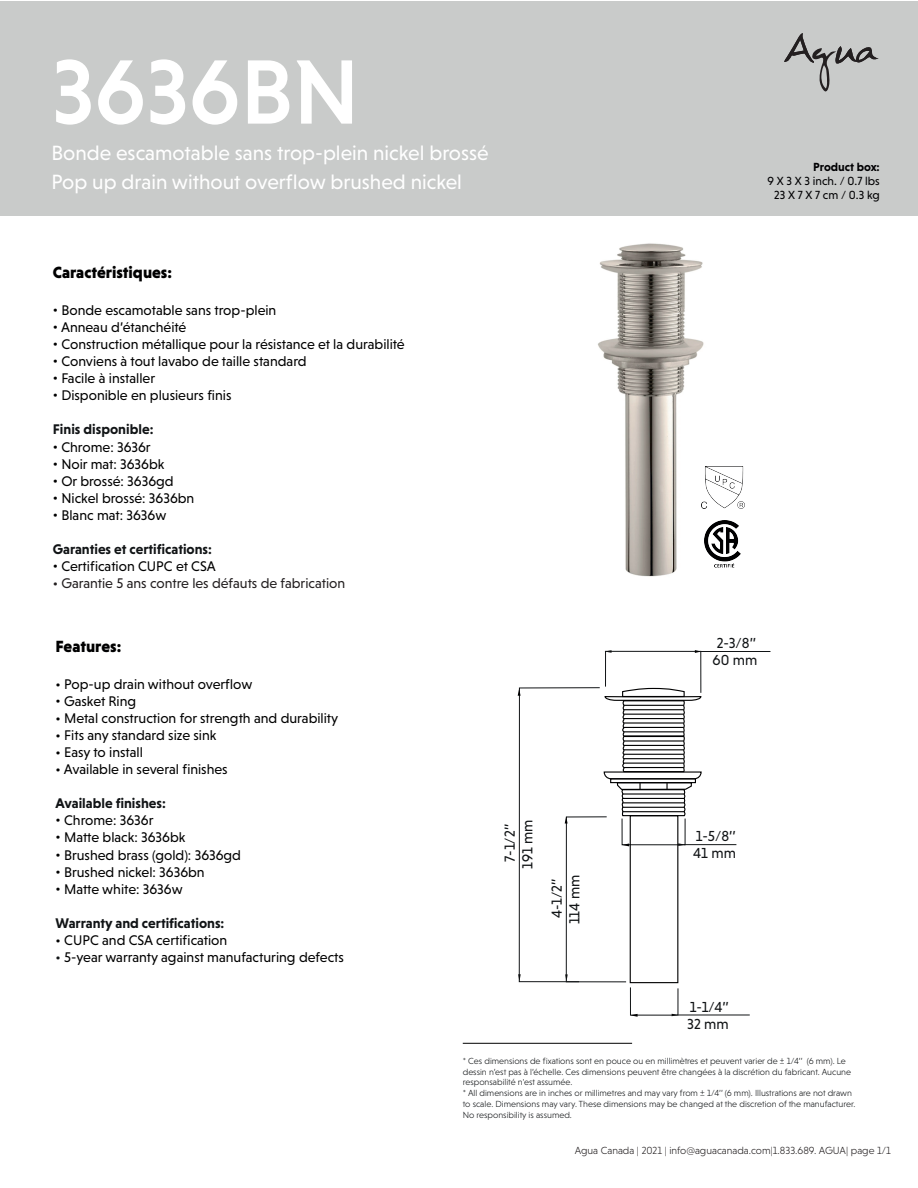
<style>
.page{position:relative;width:918px;height:1188px;background:#fff}
.page>*{position:absolute;margin:0;border:0;box-sizing:border-box;transform-origin:0 0}
.t1{font:500 93px "Niveau Grotesk";color:#fff}
.t2{font:21px/29.2px "Niveau Grotesk";color:#fff}
.t3{font:900 16.5px "Niveau Grotesk";color:#000001}
.t4{font:14.85px/16.8px "Niveau Grotesk";color:#111416}
.t5{font:14.25px "Niveau Grotesk";color:#000001}
.t6{font:700 14.25px "Niveau Grotesk";color:#111416}
.t7{font:14.25px "Niveau Grotesk";color:#231f20}
.t8{font:12px/14.4px "Niveau Grotesk";color:#000002;text-align:center}
.t9{font:700 12px "Niveau Grotesk";color:#000002}
.t10{font:300 10.5px "Niveau Grotesk";color:#231f20}
.t11{font:300 9px/10.8px "Niveau Grotesk";color:#111416}
.s1{color:#111416}
</style>
<div class="page">
<img style="left:598px;top:243px;width:147px;height:334px">
<hr style="left:684px;top:844px;width:52px;height:1px;background:#111416">
<hr style="left:700px;top:651px;width:70px;height:1px;background:#111416">
<hr style="left:678px;top:1015px;width:72px;height:1px;background:#111416">
<svg style="left:518px;top:650px;width:184px;height:367px"></svg>
<hr style="left:624px;top:709px;width:60px;height:1px;background:#000001">
<hr style="left:624px;top:727px;width:60px;height:1px;background:#000001">
<hr style="left:624px;top:731px;width:60px;height:1px;background:#000001">
<hr style="left:624px;top:714px;width:60px;height:1px;background:#000001">
<hr style="left:624px;top:722px;width:60px;height:2px;background:#000001">
<hr style="left:624px;top:718px;width:60px;height:1px;background:#000001">
<hr style="left:624px;top:705px;width:60px;height:1px;background:#000001">
<div style="left:0;top:1px;width:918px;height:214px;background:#c9cbca"></div>
<svg style="left:784px;top:33px;width:95px;height:59px"></svg>
<hr style="left:463px;top:1043px;width:169px;height:1px;background:#000001">
<img style="left:701px;top:467px;width:43px;height:41px">
<img style="left:704px;top:520px;width:37px;height:50px">
<h1 class="t1" style="left:51px;top:39px;width:310px">3636BN</h1>
<h2 class="t2" style="left:51px;top:138px;width:439px">Bonde escamotable sans trop-plein nickel brossé<br>Pop up drain without overflow brushed nickel</h2>
<p class="t3" style="left:53px;top:263px;width:121px">Caractéristiques:</p>
<p class="t5" style="left:53px;top:302px;width:225px">• Bonde escamotable sans trop-plein</p>
<p class="t5" style="left:53px;top:319px;width:135px">• Anneau d’étanchéité</p>
<p class="t5" style="left:53px;top:336px;width:353px">• Construction métallique pour la résistance et la durabilité</p>
<p class="t5" style="left:53px;top:353px;width:255px">• Conviens à tout lavabo de taille standard</p>
<p class="t5" style="left:53px;top:370px;width:104px">• Facile à installer</p>
<p class="t5" style="left:53px;top:387px;width:180px">• Disponible en plusieurs finis</p>
<p class="t6" style="left:53px;top:421px;width:102px">Finis disponible:</p>
<p class="t5" style="left:53px;top:439px;width:99px">• Chrome: 3636r</p>
<p class="t5" style="left:53px;top:456px;width:113px">• Noir mat: 3636bk</p>
<p class="t5" style="left:53px;top:473px;width:122px">• Or brossé: 3636gd</p>
<p class="t5" style="left:53px;top:490px;width:143px">• Nickel brossé: 3636bn</p>
<p class="t5" style="left:53px;top:507px;width:115px">• Blanc mat: 3636w</p>
<p class="t6" style="left:53px;top:541px;width:161px">Garanties et certifications:</p>
<p class="t5" style="left:53px;top:558px;width:164px">• Certification CUPC et CSA</p>
<p class="t7" style="left:53px;top:575px;width:294px">• Garantie 5 ans contre les défauts de fabrication</p>
<p class="t3" style="left:56px;top:636px;width:67px">Features:</p>
<p class="t5" style="left:56px;top:676px;width:198px">• Pop-up drain without overflow</p>
<p class="t5" style="left:56px;top:693px;width:82px">• Gasket Ring</p>
<p class="t5" style="left:56px;top:710px;width:284px">• Metal construction for strength and durability</p>
<p class="t5" style="left:56px;top:727px;width:162px">• Fits any standard size sink</p>
<p class="t5" style="left:56px;top:744px;width:89px">• Easy to install</p>
<p class="t5" style="left:56px;top:761px;width:174px">• Available in several finishes</p>
<p class="t6" style="left:56px;top:795px;width:112px">Available finishes:</p>
<p class="t5" style="left:56px;top:812px;width:99px">• Chrome: 3636r</p>
<p class="t5" style="left:56px;top:829px;width:131px">• Matte black: 3636bk</p>
<p class="t5" style="left:56px;top:847px;width:187px">• Brushed brass (gold): 3636gd</p>
<p class="t5" style="left:56px;top:864px;width:151px">• Brushed nickel: 3636bn</p>
<p class="t5" style="left:56px;top:881px;width:129px">• Matte white: 3636w</p>
<p class="t6" style="left:56px;top:915px;width:170px">Warranty and certifications:</p>
<p class="t5" style="left:56px;top:932px;width:173px">• CUPC and CSA certification</p>
<p class="t5" style="left:56px;top:949px;width:290px"><span class="s1">•</span> 5-year warranty against manufacturing defects</p>
<p class="t4" style="left:519px;top:869px;width:51px;rotate:-90deg">191 mm</p>
<p class="t4" style="left:501px;top:862px;width:39px;rotate:-90deg">7-1/2’’</p>
<p class="t4" style="left:548px;top:924px;width:51px;line-height:17.7px;text-align:center;rotate:-90deg">4-1/2’’<br>114 mm</p>
<p class="t9" style="left:813px;top:160px;width:68px">Product box:</p>
<p class="t8" style="left:768px;top:174px;width:114px">9 X 3 X 3 inch. / 0.7 lbs<br>23 X 7 X 7 cm / 0.3 kg</p>
<p class="t4" style="left:713px;top:634px;width:46px">2-3/8’’<br>60 mm</p>
<p class="t4" style="left:696px;top:827px;width:41px">1-5/8’’</p>
<p class="t4" style="left:693px;top:845px;width:44px">41 mm</p>
<p class="t4" style="left:687px;top:999px;width:43px">1-1/4’’<br>32 mm</p>
<p class="t11" style="left:463px;top:1055px;width:394px">* Ces dimensions de fixations sont en pouce ou en millimètres et peuvent varier de ± 1/4’’ (6 mm). Le dessin n’est pas à l’échelle. Ces dimensions peuvent être changées à la discrétion du fabricant. Aucune responsabilité n'est assumée.<br>* All dimensions are in inches or millimetres and may vary from ± 1/4’’ (6 mm). Illustrations are not drawn to scale. Dimensions may vary. These dimensions may be changed at the discretion of the manufacturer.<br>No responsibility is assumed.</p>
<p class="t10" style="left:575px;top:1144px;width:317px">Agua Canada | 2021 | info@aguacanada.com|1.833.689. AGUA| page 1/1</p>
</div>
